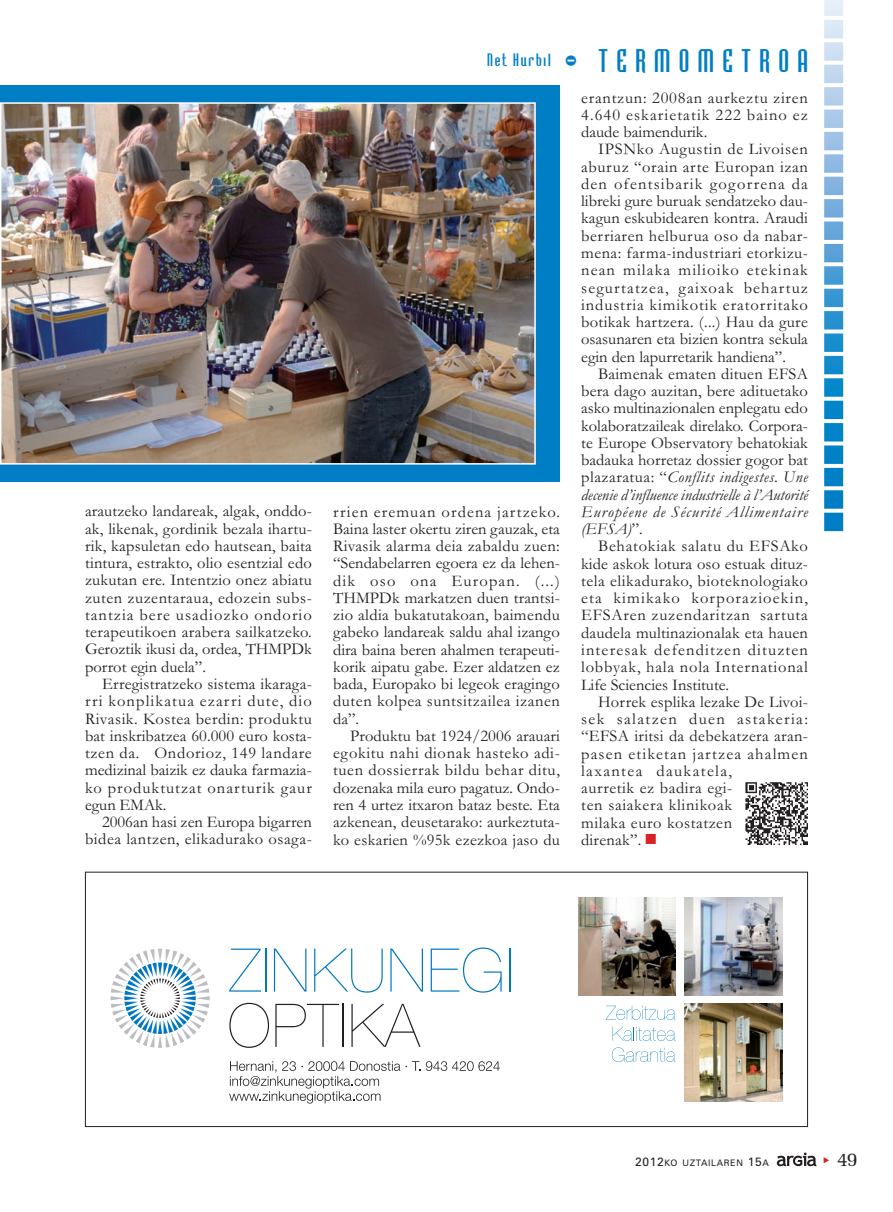
<style>
.page{position:relative;width:893px;height:1212px;background:#fff}
.page>*{position:absolute;margin:0;border:0;box-sizing:border-box;transform-origin:0 0}
.t1{font:30px "Bodiac";letter-spacing:.275em;color:#007ec5}
.t2{font:19.5px "Memoir";color:#231f20}
.t3{font:16.5px/17.2px "Garamond";letter-spacing:.02em;color:#231f20;text-align:justify}
.t4{font:16.5px "Bodiac";letter-spacing:.11em;color:#007ec5}
.t5{font:9px "Zurich BT";letter-spacing:.075em;color:#231f20}
.s1{font-style:italic}
.s2{color:#da2128}
.s3{font-size:12px}
</style>
<div class="page">
<div style="left:0;top:85px;width:560px;height:397px;background:#007ec5"></div>
<img style="left:684px;top:1004px;width:98px;height:97px">
<img style="left:578px;top:897px;width:98px;height:98px">
<img style="left:684px;top:897px;width:98px;height:98px">
<svg style="left:612px;top:1047px;width:64px;height:15px"></svg>
<svg style="left:613px;top:1027px;width:63px;height:14px"></svg>
<svg style="left:606px;top:1006px;width:70px;height:14px"></svg>
<svg style="left:229px;top:1061px;width:191px;height:42px"></svg>
<svg style="left:426px;top:1061px;width:74px;height:10px"></svg>
<svg style="left:229px;top:948px;width:32px;height:43px"></svg>
<hr style="left:265px;top:948px;width:1px;height:43px;background:#0077c0">
<svg style="left:274px;top:948px;width:32px;height:43px"></svg>
<svg style="left:314px;top:948px;width:69px;height:44px"></svg>
<svg style="left:390px;top:948px;width:33px;height:43px"></svg>
<svg style="left:431px;top:947px;width:71px;height:45px"></svg>
<hr style="left:509px;top:948px;width:1px;height:43px;background:#0077c0">
<svg style="left:229px;top:1003px;width:40px;height:45px"></svg>
<svg style="left:275px;top:1004px;width:64px;height:43px"></svg>
<hr style="left:343px;top:1004px;width:1px;height:43px;background:#231f20">
<svg style="left:351px;top:1004px;width:69px;height:43px"></svg>
<svg style="left:110px;top:949px;width:100px;height:99px"></svg>
<div style="left:85px;top:872px;width:723px;height:255px;border:1px solid #231f20"></div>
<img style="left:3px;top:105px;width:530px;height:357px">
<div style="left:0;top:102px;width:536px;height:363px;border:2px solid #fff"></div>
<img style="left:745px;top:782px;width:63px;height:62px">
<svg style="left:777px;top:1152px;width:39px;height:14px"></svg>
<img style="left:824px;top:0;width:20px;height:532px">
<p class="t3" style="left:85px;top:504px;width:228px">arautzeko landareak, algak, onddo&shy;ak, likenak, gordinik bezala ihartu&shy;rik, kapsuletan edo hautsean, baita tintura, estrakto, olio esentzial edo zukutan ere. Intentzio onez abiatu zuten zuzentaraua, edozein subs&shy;tantzia bere usadiozko ondorio terapeutikoen arabera sailkatzeko.<br>Geroztik ikusi da, ordea, THMPDk porrot egin duela”.</p>
<p class="t3" style="left:85px;top:677px;width:228px;text-indent:17px">Erregistratzeko sistema ikaraga&shy;rri konplikatua ezarri dute, dio Rivasik. Kostea berdin: produktu bat inskribatzea 60.000 euro kosta&shy;tzen da. Ondorioz, 149 landare medizinal baizik ez dauka farmazia&shy;ko produktutzat onarturik gaur egun EMAk.</p>
<p class="t3" style="left:85px;top:815px;width:228px;text-align:right">2006an hasi zen Europa bigarren bidea lantzen, elikadurako osaga-</p>
<p class="t4" style="left:487px;top:53px;width:65px">Net Hurbil</p>
<h1 class="t1" style="left:564px;top:49px;width:245px">- TERMOMETROA</h1>
<p class="t3" style="left:333px;top:505px;width:228px">rrien eremuan ordena jartzeko.<br>Baina laster okertu ziren gauzak, eta Rivasik alarma deia zabaldu zuen: “Sendabelarren egoera ez da lehen&shy;dik oso ona Europan. (...)<br>THMPDk markatzen duen trantsi&shy;zio aldia bukatutakoan, baimendu gabeko landareak saldu ahal izango dira baina beren ahalmen terapeuti&shy;korik aipatu gabe. Ezer aldatzen ez bada, Europako bi legeok eragingo duten kolpea suntsitzailea izanen da”.</p>
<p class="t3" style="left:333px;top:729px;width:228px;text-indent:17px">Produktu bat 1924/2006 arauari egokitu nahi dionak hasteko adi&shy;tuen dossierrak bildu behar ditu, dozenaka mila euro pagatuz. Ondo&shy;ren 4 urtez itxaron bataz beste. Eta azkenean, deusetarako: aurkeztuta&shy;ko eskarien %95k ezezkoa jaso du</p>
<p class="t3" style="left:581px;top:91px;width:228px">erantzun: 2008an aurkeztu ziren 4.640 eskarietatik 222 baino ez daude baimendurik.</p>
<p class="t3" style="left:581px;top:142px;width:228px;text-indent:17px">IPSNko Augustin de Livoisen aburuz “orain arte Europan izan den ofentsibarik gogorrena da libreki gure buruak sendatzeko dau&shy;kagun eskubidearen kontra. Araudi berriaren helburua oso da nabar&shy;mena: farma-industriari etorkizu&shy;nean milaka milioiko etekinak segurtatzea, gaixoak behartuz industria kimikotik eratorritako botikak hartzera. (...) Hau da gure osasunaren eta bizien kontra sekula egin den lapurretarik handiena”.</p>
<p class="t3" style="left:581px;top:367px;width:228px;text-indent:17px">Baimenak ematen dituen EFSA bera dago auzitan, bere adituetako asko multinazionalen enplegatu edo kolaboratzaileak direlako. Corpora&shy;te Europe Observatory behatokiak badauka horretaz dossier gogor bat plazaratua: “<span class="s1">Conflits indigestes. Une decenie d’influence industrielle à l’Autorité Européene de Sécurité Allimentaire (EFSA)</span>”.</p>
<p class="t3" style="left:581px;top:539px;width:228px;text-indent:17px">Behatokiak salatu du EFSAko kide askok lotura oso estuak dituz&shy;tela elikadurako, bioteknologiako eta kimikako korporazioekin, EFSAren zuzendaritzan sartuta daudela multinazionalak eta hauen interesak defenditzen dituzten lobbyak, hala nola International Life Sciencies Institute.</p>
<p class="t3" style="left:581px;top:695px;width:228px;text-align:left;text-indent:17px">Horrek esplika lezake De Livoi&shy;sek salatzen duen astakeria: “EFSA iritsi da debekatzera aran&shy;pasen etiketan jartzea ahalmen laxantea daukatela,<br>aurretik ez badira egi-<br>ten saiakera klinikoak<br>milaka euro kostatzen<br>direnak”. <span class="s2">■</span></p>
<p class="t5" style="left:635px;top:1160px;width:135px"><span class="s3">2012</span>KO UZTAILAREN <span class="s3">15</span>A</p>
<p class="t2" style="left:837px;top:1151px;width:22px">49</p>
</div>
